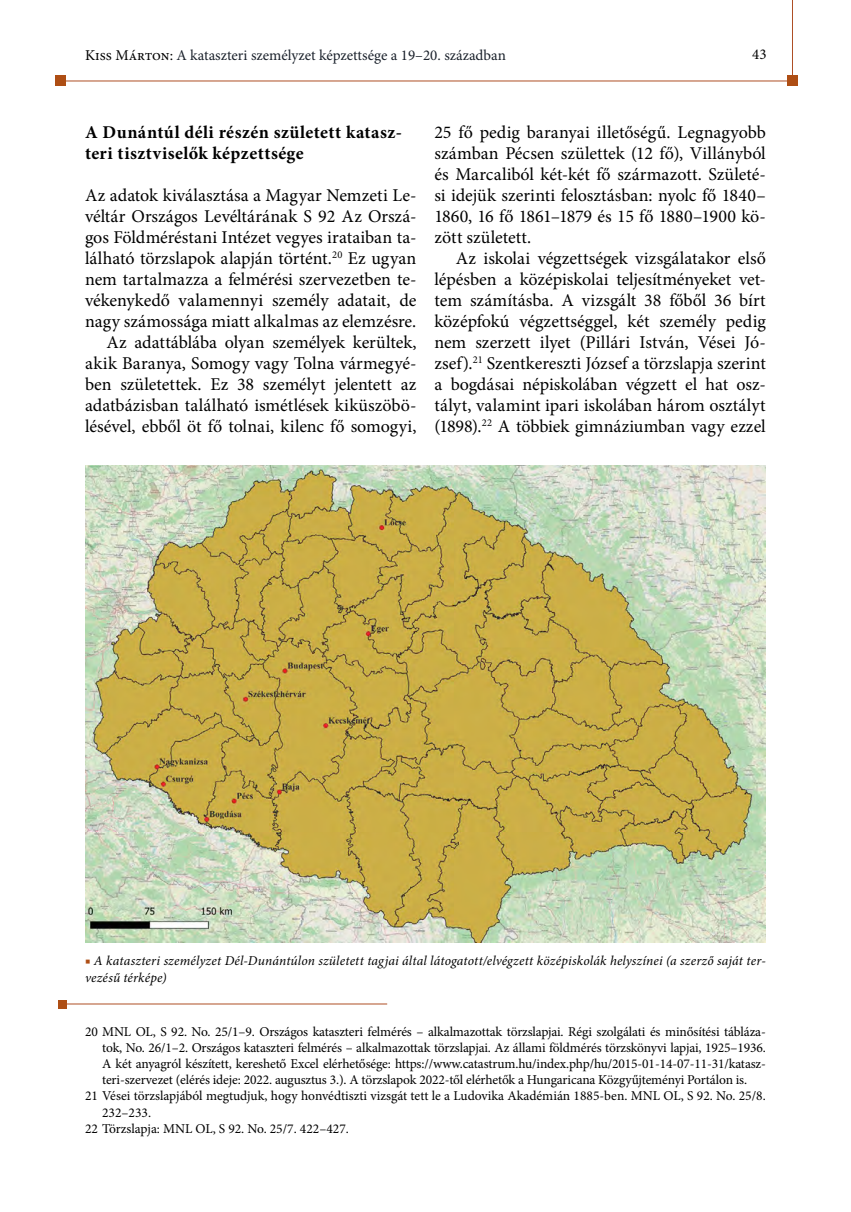
<style>
.page{position:relative;width:851px;height:1212px;background:#fff}
.page>*{position:absolute;margin:0;border:0;box-sizing:border-box;transform-origin:0 0}
.t1{font:18px/21px "Minion Pro";letter-spacing:-.005em;color:#000;text-align:justify}
.No_Spacing{font:700 18px/21px "Minion Pro";letter-spacing:.025em;color:#000}
.t2{font:15px "Minion Pro";color:#1a212b}
.t3{font:15px "Minion Pro";color:#000}
.footnote_text{font:13.5px/16.2px "Minion Pro";letter-spacing:-.01em;color:#000;text-align:justify}
.képaláírás{font:italic 13.5px/16.5px "Minion Pro";letter-spacing:.01em;color:#000}
.s1{color:#000}
.s2{color:#ae4e14}
</style>
<div class="page">
<hr style="left:59px;top:81px;width:733px;height:1px;background:#ae4f25">
<hr style="left:792px;top:0;width:1px;height:86px;background:#ae4f25">
<div style="left:55px;top:75px;width:11px;height:11px;background:#ae4e14"></div>
<div style="left:787px;top:75px;width:10px;height:11px;background:#ae4e14"></div>
<hr style="left:58px;top:1003px;width:329px;height:1px;background:#ae4f25">
<div style="left:58px;top:1000px;width:9px;height:8px;background:#ae4e14"></div>
<img style="left:85px;top:465px;width:680px;height:478px">
<p class="t2" style="left:85px;top:45px;width:422px"><span class="s1">Kiss Márton:</span> A kataszteri személyzet képzettsége a 19–20. században</p>
<p class="t3" style="left:752px;top:45px;width:16px">43</p>
<p class="No_Spacing" style="left:85px;top:122px;width:318px">A Dunántúl déli részén született katasz&shy;teri tisztviselők képzettsége</p>
<p class="t1" style="left:85px;top:185px;width:333px">Az adatok kiválasztása a Magyar Nemzeti Le&shy;véltár Országos Levéltárának S 92 Az Orszá&shy;gos Földméréstani Intézet vegyes irataiban ta&shy;lálható törzslapok alapján történt.<sup>20</sup> Ez ugyan nem tartalmazza a felmérési szervezetben te&shy;vékenykedő valamennyi személy adatait, de nagy számossága miatt alkalmas az elemzésre.</p>
<p class="t1" style="left:85px;top:332px;width:333px;text-indent:21px">Az adattáblába olyan személyek kerültek, akik Baranya, Somogy vagy Tolna vármegyé&shy;ben születettek. Ez 38 személyt jelentett az adatbázisban található ismétlések kiküszöbö&shy;lésével, ebből öt fő tolnai, kilenc fő somogyi,</p>
<p class="t1" style="left:434px;top:122px;width:333px">25 fő pedig baranyai illetőségű. Legnagyobb számban Pécsen születtek (12 fő), Villányból és Marcaliból két-két fő származott. Születé&shy;si idejük szerinti felosztásban: nyolc fő 1840– 1860, 16 fő 1861–1879 és 15 fő 1880–1900 kö&shy;zött született.</p>
<p class="t1" style="left:434px;top:248px;width:333px;text-indent:21px">Az iskolai végzettségek vizsgálatakor első lépésben a középiskolai teljesítményeket vet&shy;tem számításba. A vizsgált 38 főből 36 bírt középfokú végzettséggel, két személy pedig nem szerzett ilyet (Pillári István, Vései Jó&shy;zsef).<sup>21</sup> Szentkereszti József a törzslapja szerint a bogdásai népiskolában végzett el hat osz&shy;tályt, valamint ipari iskolában három osztályt (1898).<sup>22</sup> A többiek gimnáziumban vagy ezzel</p>
<p class="képaláírás" style="left:85px;top:953px;width:682px"><span class="s2">■</span> A kataszteri személyzet Dél-Dunántúlon született tagjai által látogatott/elvégzett középiskolák helyszínei (a szerző saját ter&shy;vezésű térképe)</p>
<p class="footnote_text" style="left:102px;top:1023px;width:665px;text-indent:-17px">20 MNL OL, S 92. No. 25/1–9. Országos kataszteri felmérés – alkalmazottak törzslapjai. Régi szolgálati és minősítési tábláza&shy;tok, No. 26/1–2. Országos kataszteri felmérés – alkalmazottak törzslapjai. Az állami földmérés törzskönyvi lapjai, 1925–1936.<br>A két anyagról készített, kereshető Excel elérhetősége: https://www.catastrum.hu/index.php/hu/2015-01-14-07-11-31/katasz&shy;teri-szervezet (elérés ideje: 2022. augusztus 3.). A törzslapok 2022-től elérhetők a Hungaricana Közgyűjteményi Portálon is.</p>
<p class="footnote_text" style="left:102px;top:1088px;width:665px;text-indent:-17px">21 Vései törzslapjából megtudjuk, hogy honvédtiszti vizsgát tett le a Ludovika Akadémián 1885-ben. MNL OL, S 92. No. 25/8.<br>232–233.</p>
<p class="footnote_text" style="left:85px;top:1120px;width:265px">22 Törzslapja: MNL OL, S 92. No. 25/7. 422–427.</p>
</div>
